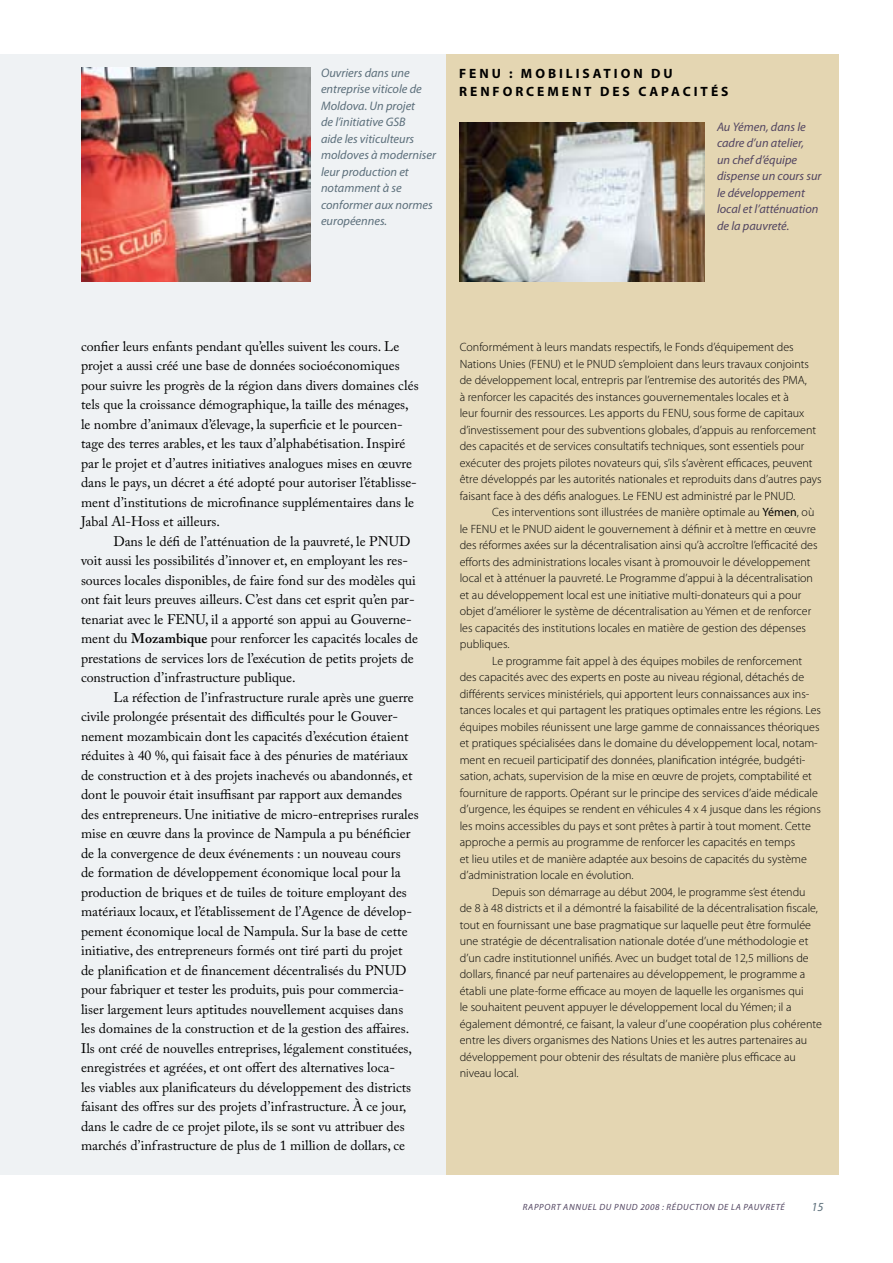
<style>
.page{position:relative;width:893px;height:1263px;background:#fff}
.page>*{position:absolute;margin:0;border:0;box-sizing:border-box;transform-origin:0 0}
.t1{font:13.8px/19.5px "Adobe Caslon Pro";color:#000}
.t2{font:700 13.5px "Myriad Pro";color:#000}
.t3{font:italic 12.3px/16.5px "Myriad Pro";color:#5c6f7b}
.t4{font:italic 12.3px/16.5px "Myriad Pro";color:#524561}
.t5{font:300 12px/16.5px "Myriad Pro";color:#000}
.t6{font:italic 9px "Myriad Pro";letter-spacing:.07em;color:#524561}
.s1{font-weight:600}
.s2{font-weight:400}
</style>
<div class="page">
<div style="left:0;top:54px;width:839px;height:1121px;background:#eff2f4"></div>
<div style="left:446px;top:54px;width:393px;height:1121px;background:#e4d6b2"></div>
<img style="left:81px;top:68px;width:230px;height:214px">
<img style="left:460px;top:122px;width:245px;height:160px">
<p class="t3" style="left:321px;top:64px;width:117px">Ouvriers dans une entreprise viticole de<br>Moldova. Un projet<br>de l’initiative GSB<br>aide les viticulteurs moldoves à moderniser leur production et notamment à se conformer aux normes européennes.</p>
<p class="t2" style="left:459px;top:64px;width:73px">FENU : MOBILISATION</p>
<p class="t2" style="left:651px;top:64px;width:11px">DU</p>
<p class="t2" style="left:459px;top:82px;width:12px">RENFORCEMENT</p>
<p class="t2" style="left:600px;top:82px;width:11px">DES</p>
<p class="t2" style="left:638px;top:82px;width:11px">CAPACITÉS</p>
<p class="t4" style="left:717px;top:118px;width:106px">Au Yémen, dans le cadre d’un atelier,<br>un chef d’équipe dispense un cours sur le développement local et l’atténuation de la pauvreté.</p>
<p class="t1" style="left:81px;top:336px;width:339px">confier leurs enfants pendant qu’elles suivent les cours. Le projet a aussi créé une base de données socioéconomiques pour suivre les progrès de la région dans divers domaines clés tels que la croissance démographique, la taille des ménages, le nombre d’animaux d’élevage, la superficie et le pourcen&shy;tage des terres arables, et les taux d’alphabétisation. Inspiré par le projet et d’autres initiatives analogues mises en œuvre dans le pays, un décret a été adopté pour autoriser l’établisse&shy;ment d’institutions de microfinance supplémentaires dans le Jabal Al-Hoss et ailleurs.</p>
<p class="t1" style="left:81px;top:531px;width:339px;text-indent:32px">Dans le défi de l’atténuation de la pauvreté, le PNUD voit aussi les possibilités d’innover et, en employant les res&shy;sources locales disponibles, de faire fond sur des modèles qui ont fait leurs preuves ailleurs. C’est dans cet esprit qu’en par&shy;tenariat avec le FENU, il a apporté son appui au Gouverne&shy;ment du <span class="s1">Mozambique</span> pour renforcer les capacités locales de prestations de services lors de l’exécution de petits projets de construction d’infrastructure publique.</p>
<p class="t1" style="left:81px;top:687px;width:339px;text-indent:32px">La réfection de l’infrastructure rurale après une guerre civile prolongée présentait des difficultés pour le Gouver&shy;nement mozambicain dont les capacités d’exécution étaient réduites à 40 %, qui faisait face à des pénuries de matériaux de construction et à des projets inachevés ou abandonnés, et dont le pouvoir était insuffisant par rapport aux demandes des entrepreneurs. Une initiative de micro-entreprises rurales mise en œuvre dans la province de Nampula a pu bénéficier de la convergence de deux événements : un nouveau cours<br>de formation de développement économique local pour la production de briques et de tuiles de toiture employant des matériaux locaux, et l’établissement de l’Agence de dévelop&shy;pement économique local de Nampula. Sur la base de cette initiative, des entrepreneurs formés ont tiré parti du projet de planification et de financement décentralisés du PNUD pour fabriquer et tester les produits, puis pour commercia&shy;liser largement leurs aptitudes nouvellement acquises dans les domaines de la construction et de la gestion des affaires.<br>Ils ont créé de nouvelles entreprises, légalement constituées, enregistrées et agréées, et ont offert des alternatives loca-<br>les viables aux planificateurs du développement des districts faisant des offres sur des projets d’infrastructure. À ce jour, dans le cadre de ce projet pilote, ils se sont vu attribuer des marchés d’infrastructure de plus de 1 million de dollars, ce</p>
<p class="t5" style="left:460px;top:339px;width:363px">Conformément à leurs mandats respectifs, le Fonds d’équipement des Nations Unies (FENU) et le PNUD s’emploient dans leurs travaux conjoints de développement local, entrepris par l’entremise des autorités des PMA,<br>à renforcer les capacités des instances gouvernementales locales et à<br>leur fournir des ressources. Les apports du FENU, sous forme de capitaux d’investissement pour des subventions globales, d’appuis au renforcement des capacités et de services consultatifs techniques, sont essentiels pour exécuter des projets pilotes novateurs qui, s’ils s’avèrent efficaces, peuvent être développés par les autorités nationales et reproduits dans d’autres pays faisant face à des défis analogues. Le FENU est administré par le PNUD.</p>
<p class="t5" style="left:460px;top:504px;width:359px;text-indent:32px">Ces interventions sont illustrées de manière optimale au <span class="s2">Yémen</span>, où le FENU et le PNUD aident le gouvernement à définir et à mettre en œuvre des réformes axées sur la décentralisation ainsi qu’à accroître l’efficacité des efforts des administrations locales visant à promouvoir le développement local et à atténuer la pauvreté. Le Programme d’appui à la décentralisation et au développement local est une initiative multi-donateurs qui a pour objet d’améliorer le système de décentralisation au Yémen et de renforcer les capacités des institutions locales en matière de gestion des dépenses publiques.</p>
<p class="t5" style="left:460px;top:652px;width:363px;text-indent:32px">Le programme fait appel à des équipes mobiles de renforcement des capacités avec des experts en poste au niveau régional, détachés de différents services ministériels, qui apportent leurs connaissances aux ins&shy;tances locales et qui partagent les pratiques optimales entre les régions. Les équipes mobiles réunissent une large gamme de connaissances théoriques et pratiques spécialisées dans le domaine du développement local, notam&shy;ment en recueil participatif des données, planification intégrée, budgéti&shy;sation, achats, supervision de la mise en œuvre de projets, comptabilité et fourniture de rapports. Opérant sur le principe des services d’aide médicale d’urgence, les équipes se rendent en véhicules 4 x 4 jusque dans les régions les moins accessibles du pays et sont prêtes à partir à tout moment. Cette approche a permis au programme de renforcer les capacités en temps<br>et lieu utiles et de manière adaptée aux besoins de capacités du système d’administration locale en évolution.</p>
<p class="t5" style="left:460px;top:883px;width:364px;text-indent:32px">Depuis son démarrage au début 2004, le programme s’est étendu<br>de 8 à 48 districts et il a démontré la faisabilité de la décentralisation fiscale, tout en fournissant une base pragmatique sur laquelle peut être formulée une stratégie de décentralisation nationale dotée d’une méthodologie et d’un cadre institutionnel unifiés. Avec un budget total de 12,5 millions de dollars, financé par neuf partenaires au développement, le programme a établi une plate-forme efficace au moyen de laquelle les organismes qui<br>le souhaitent peuvent appuyer le développement local du Yémen; il a également démontré, ce faisant, la valeur d’une coopération plus cohérente entre les divers organismes des Nations Unies et les autres partenaires au développement pour obtenir des résultats de manière plus efficace au niveau local.</p>
<p class="t6" style="left:523px;top:1201px;width:99px">Rapport annuel du PNUD</p>
<p class="t6" style="left:640px;top:1201px;width:146px">2008 : Réduction de la pauvreté</p>
<p class="t3" style="left:811px;top:1198px;width:14px">15</p>
</div>
